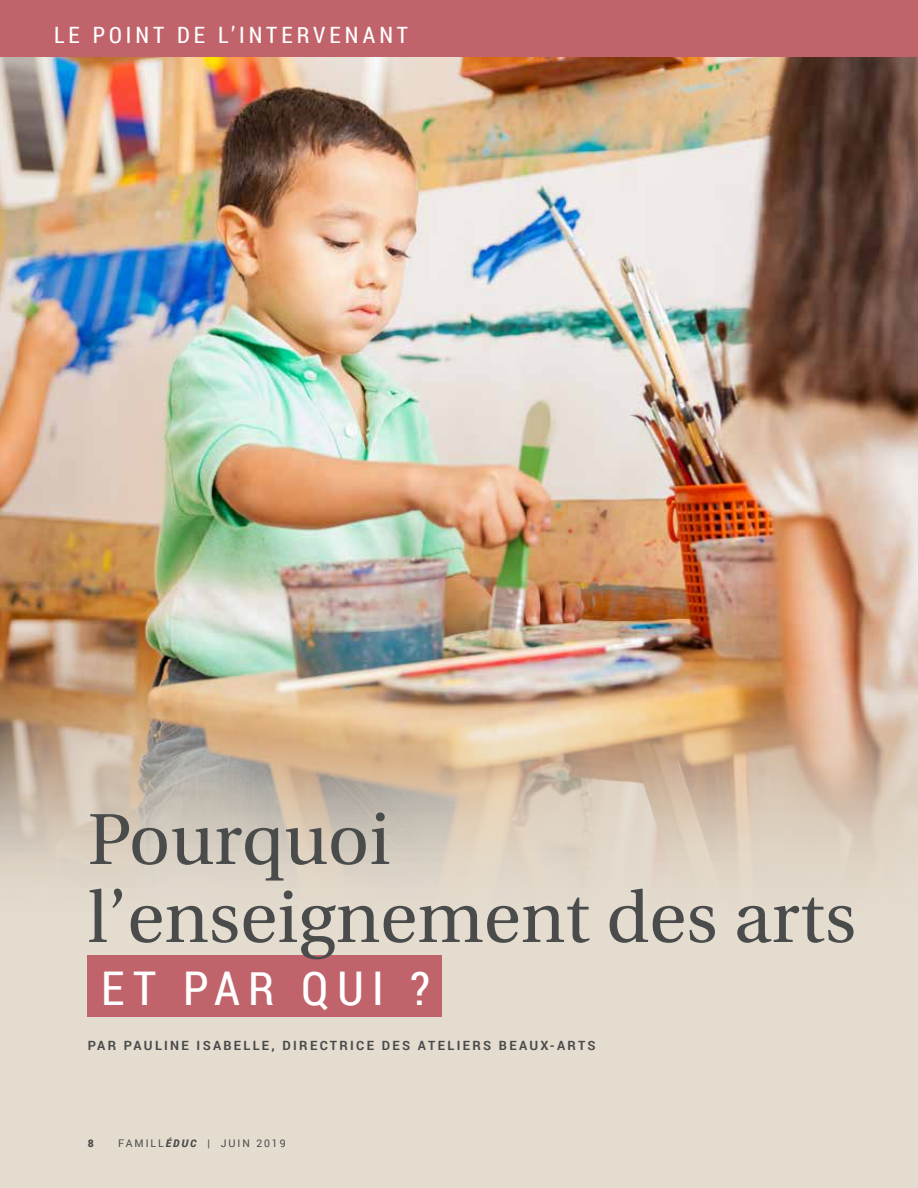
<style>
.page{position:relative;width:918px;height:1188px;background:#fff}
.page>*{position:absolute;margin:0;border:0;box-sizing:border-box;transform-origin:0 0}
.t1{font:72px/78px "Utopia";color:#4a4b4b}
.t2{font:46.5px "Roboto Condensed";letter-spacing:.18em;color:#fff}
.t3{font:22.5px "Roboto Condensed";letter-spacing:.18em;color:#fff}
.t4{font:700 12.75px "Roboto";letter-spacing:.18em;color:#4a4b4b}
.t5{font:10.5px "Roboto";letter-spacing:.18em;color:#4a4b4b}
.t6{font:900 10.5px "Roboto";color:#4a4b4b}
.s1{font-weight:900;font-style:italic}
</style>
<div class="page">
<div style="left:0;top:56px;width:918px;height:1132px;background:#e4dccf"></div>
<img style="left:0;top:56px;width:918px;height:815px">
<div style="left:0;top:0;width:918px;height:56px;background:#c1636b"></div>
<div style="left:88px;top:956px;width:354px;height:61px;background:#c1636b"></div>
<h3 class="t3" style="left:54px;top:19px;width:355px">LE POINT DE L’INTERVENANT</h3>
<h1 class="t1" style="left:88px;top:802px;width:770px">Pourquoi l’enseignement des arts</h1>
<h2 class="t2" style="left:101px;top:956px;width:330px">ET PAR QUI ?</h2>
<p class="t4" style="left:88px;top:1036px;width:509px">PAR PAULINE ISABELLE, DIRECTRICE DES ATELIERS BEAUX-ARTS</p>
<p class="t6" style="left:88px;top:1136px;width:8px">8</p>
<p class="t5" style="left:118px;top:1136px;width:169px">FAMILL<span class="s1">ÉDUC</span> | JUIN 2019</p>
</div>
